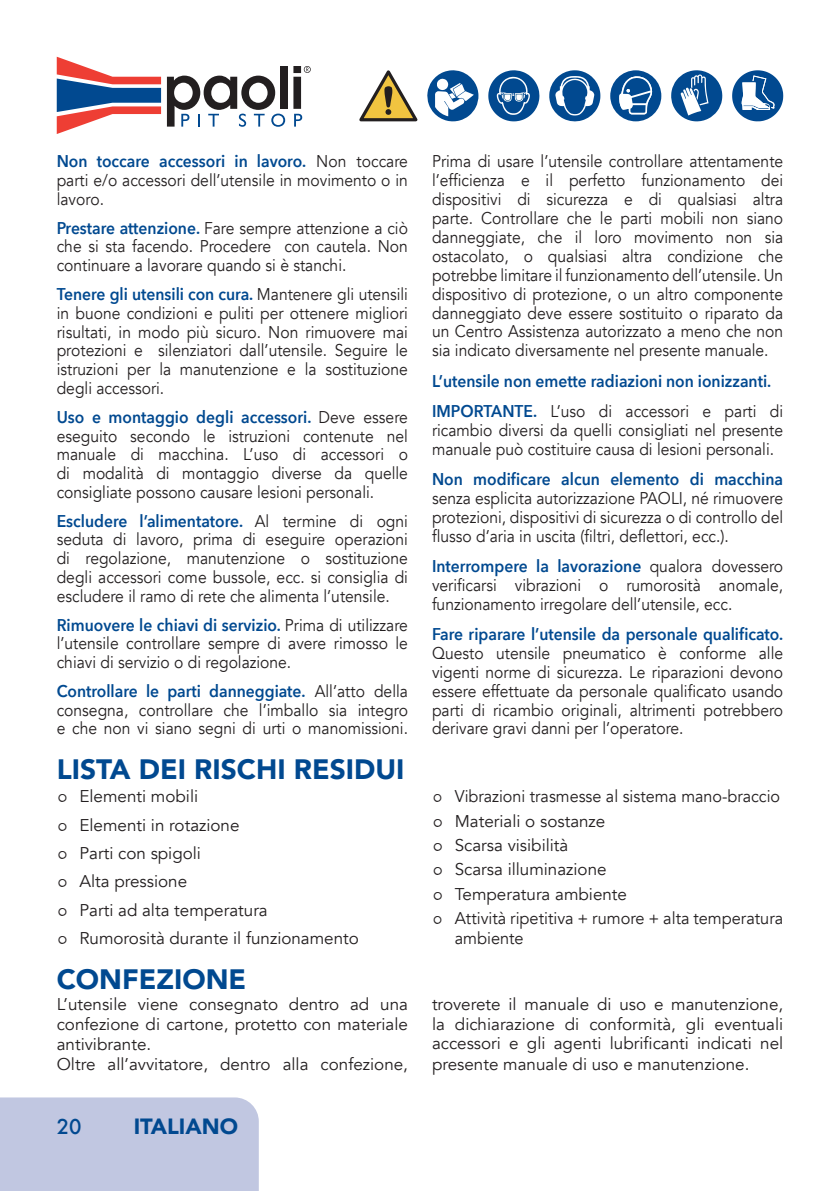
<style>
.page{position:relative;width:840px;height:1191px;background:#fff}
.page>*{position:absolute;margin:0;border:0;box-sizing:border-box;transform-origin:0 0}
.t1{font:900 28px "Avenir";color:#014990}
.corpo_del_testo{font:900 22px "Avenir";color:#014990}
.t2{font:500 20px "Futura";color:#014990}
.corpo_del_testo-2{font:17px/18.8px "Avenir";color:#231f20;text-align:justify;scale:.92 1}
.corpo_del_testo-3{font:17px/19.8px "Avenir";color:#231f20}
.corpo_del_testo-4{font:17px/20px "Avenir";color:#231f20;scale:.96 1}
.corpo_del_testo-5{font:600 17px "Avenir Next";color:#014990;scale:.92 1}
.corpo_del_testo-6{font:17px "Avenir";color:#231f20;scale:.95 1}
.s1{font-family:"Avenir Next";font-weight:600;color:#014990}
</style>
<div class="page">
<div style="left:0;top:1097px;width:259px;height:94px;background:#c1c7e1"></div>
<svg style="left:57px;top:57px;width:104px;height:77px"></svg>
<svg style="left:167px;top:76px;width:118px;height:51px"></svg>
<div style="left:279px;top:66px;width:8px;height:43px;background:#231f20"></div>
<svg style="left:293px;top:66px;width:17px;height:61px"></svg>
<svg style="left:427px;top:70px;width:51px;height:52px"></svg>
<svg style="left:488px;top:70px;width:51px;height:51px"></svg>
<svg style="left:549px;top:70px;width:51px;height:52px"></svg>
<svg style="left:732px;top:70px;width:50px;height:51px"></svg>
<svg style="left:671px;top:70px;width:51px;height:51px"></svg>
<svg style="left:359px;top:70px;width:59px;height:52px"></svg>
<svg style="left:610px;top:70px;width:51px;height:51px"></svg>
<p class="corpo_del_testo-2" style="left:57px;top:152px;width:383px"><span class="s1">Non toccare accessori in lavoro.</span> Non toccare parti e/o accessori dell’utensile in movimento o in lavoro.</p>
<p class="corpo_del_testo-2" style="left:57px;top:219px;width:383px"><span class="s1">Prestare attenzione.</span> Fare sempre attenzione a ciò che si sta facendo. Procedere con cautela. Non continuare a lavorare quando si è stanchi.</p>
<p class="corpo_del_testo-2" style="left:57px;top:285px;width:383px"><span class="s1">Tenere gli utensili con cura.</span> Mantenere gli utensili in buone condizioni e puliti per ottenere migliori risultati, in modo più sicuro. Non rimuovere mai protezioni e silenziatori dall’utensile. Seguire le istruzioni per la manutenzione e la sostituzione degli accessori.</p>
<p class="corpo_del_testo-2" style="left:57px;top:408px;width:383px"><span class="s1">Uso e montaggio degli accessori.</span> Deve essere eseguito secondo le istruzioni contenute nel manuale di macchina. L’uso di accessori o di modalità di montaggio diverse da quelle consigliate possono causare lesioni personali.</p>
<p class="corpo_del_testo-2" style="left:57px;top:512px;width:383px"><span class="s1">Escludere l’alimentatore.</span> Al termine di ogni seduta di lavoro, prima di eseguire operazioni di regolazione, manutenzione o sostituzione degli accessori come bussole, ecc. si consiglia di escludere il ramo di rete che alimenta l’utensile.</p>
<p class="corpo_del_testo-2" style="left:57px;top:615px;width:383px"><span class="s1">Rimuovere le chiavi di servizio.</span> Prima di utilizzare l’utensile controllare sempre di avere rimosso le chiavi di servizio o di regolazione.</p>
<p class="corpo_del_testo-2" style="left:57px;top:682px;width:383px"><span class="s1">Controllare le parti danneggiate.</span> All’atto della consegna, controllare che l’imballo sia integro e che non vi siano segni di urti o manomissioni.</p>
<h1 class="t1" style="left:57px;top:745px;width:349px">LISTA DEI RISCHI RESIDUI</h1>
<p class="corpo_del_testo-3" style="left:57px;top:782px;width:303px;line-height:28.4px">⚪ Elementi mobili<br>⚪ Elementi in rotazione<br>⚪ Parti con spigoli<br>⚪ Alta pressione<br>⚪ Parti ad alta temperatura<br>⚪ Rumorosità durante il funzionamento</p>
<h1 class="t1" style="left:57px;top:955px;width:191px">CONFEZIONE</h1>
<p class="corpo_del_testo-3" style="left:57px;top:995px;width:352px">L’utensile viene consegnato dentro ad una confezione di cartone, protetto con materiale antivibrante.<br>Oltre all’avvitatore, dentro alla confezione,</p>
<p class="t2" style="left:57px;top:1113px;width:26px">20</p>
<p class="corpo_del_testo" style="left:134px;top:1107px;width:106px">ITALIANO</p>
<p class="corpo_del_testo-2" style="left:432px;top:152px;width:383px">Prima di usare l’utensile controllare attentamente l’efficienza e il perfetto funzionamento dei dispositivi di sicurezza e di qualsiasi altra parte. Controllare che le parti mobili non siano danneggiate, che il loro movimento non sia ostacolato, o qualsiasi altra condizione che potrebbe limitare il funzionamento dell’utensile. Un dispositivo di protezione, o un altro componente danneggiato deve essere sostituito o riparato da un Centro Assistenza autorizzato a meno che non sia indicato diversamente nel presente manuale.</p>
<p class="corpo_del_testo-5" style="left:432px;top:366px;width:370px">L’utensile non emette radiazioni non ionizzanti.</p>
<p class="corpo_del_testo-2" style="left:432px;top:402px;width:383px"><span class="s1">IMPORTANTE.</span> L’uso di accessori e parti di ricambio diversi da quelli consigliati nel presente manuale può costituire causa di lesioni personali.</p>
<p class="corpo_del_testo-2" style="left:432px;top:470px;width:383px"><span class="s1">Non modificare alcun elemento di macchina </span>senza esplicita autorizzazione PAOLI, né rimuovere protezioni, dispositivi di sicurezza o di controllo del flusso d’aria in uscita (filtri, deflettori, ecc.).</p>
<p class="corpo_del_testo-2" style="left:432px;top:557px;width:383px"><span class="s1">Interrompere la lavorazione</span> qualora dovessero verificarsi vibrazioni o rumorosità anomale, funzionamento irregolare dell’utensile, ecc.</p>
<p class="corpo_del_testo-2" style="left:432px;top:625px;width:383px"><span class="s1">Fare riparare l’utensile da personale qualificato.<br></span>Questo utensile pneumatico è conforme alle vigenti norme di sicurezza. Le riparazioni devono essere effettuate da personale qualificato usando parti di ricambio originali, altrimenti potrebbero derivare gravi danni per l’operatore.</p>
<p class="corpo_del_testo-6" style="left:432px;top:786px;width:368px">⚪ Vibrazioni trasmesse al sistema mano-braccio</p>
<p class="corpo_del_testo-3" style="left:432px;top:811px;width:175px">⚪ Materiali o sostanze</p>
<p class="corpo_del_testo-3" style="left:432px;top:835px;width:138px">⚪ Scarsa visibilità</p>
<p class="corpo_del_testo-3" style="left:432px;top:860px;width:176px">⚪ Scarsa illuminazione</p>
<p class="corpo_del_testo-3" style="left:432px;top:884px;width:196px">⚪ Temperatura ambiente</p>
<p class="corpo_del_testo-4" style="left:454px;top:908px;width:343px;text-indent:-23px">⚪ Attività ripetitiva + rumore + alta temperatura ambiente</p>
<p class="corpo_del_testo-3" style="left:432px;top:995px;width:352px;text-align:justify">troverete il manuale di uso e manutenzione, la dichiarazione di conformità, gli eventuali accessori e gli agenti lubrificanti indicati nel presente manuale di uso e manutenzione.</p>
</div>
